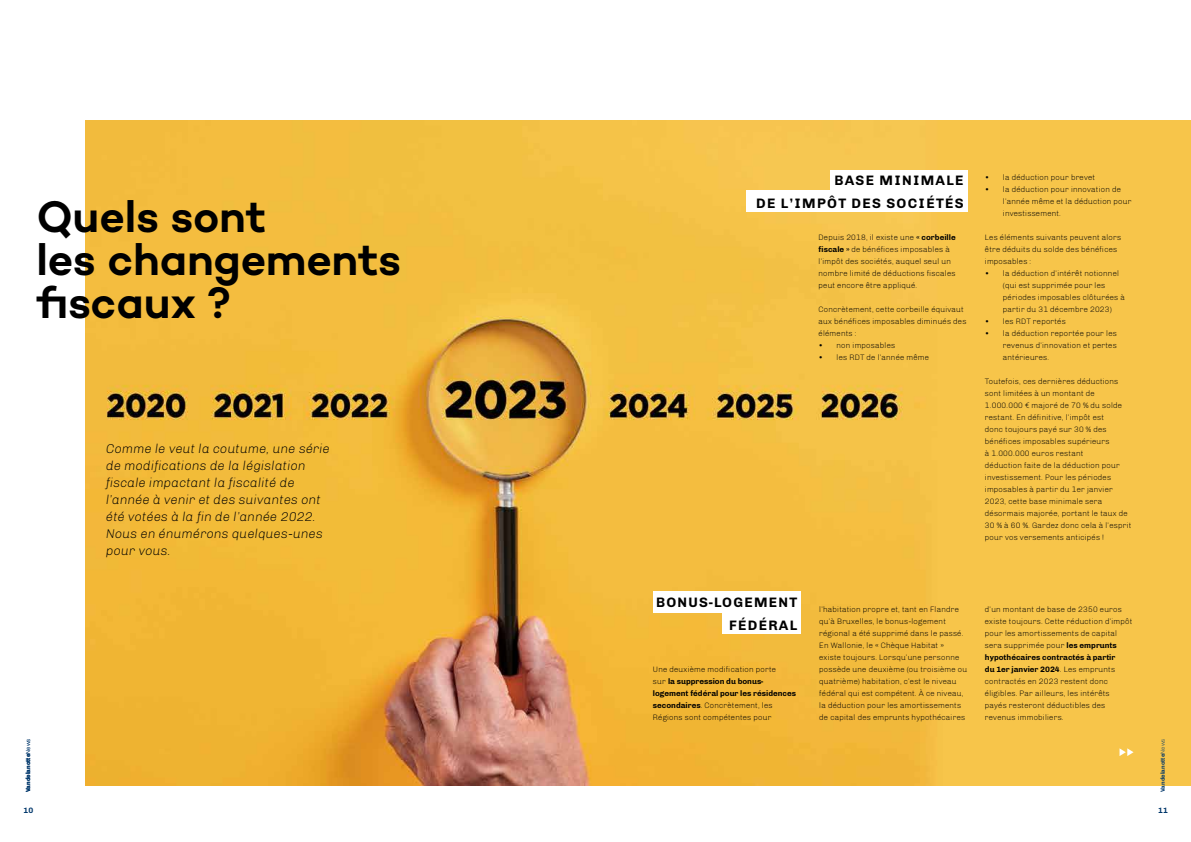
<style>
.page{position:relative;width:1191px;height:842px;background:#fff}
.page>*{position:absolute;margin:0;border:0;box-sizing:border-box;transform-origin:0 0}
.t1{font:600 45px/43px "Campton";letter-spacing:-.005em;color:#000}
.t2{font:700 14px/23px "Chivo";letter-spacing:.09em;color:#000;text-align:right}
.t3{font:italic 300 13px/17px "Chivo";color:#000}
.t4{font:300 8px/12px "Chivo";color:#000}
.t5{font:700 8px "Chivo";color:#00376b}
.t6{font:700 6px "Chivo";color:#00376b}
.s1{font-weight:300}
.s2{font-weight:700}
</style>
<div class="page">
<img style="left:85px;top:120px;width:1106px;height:665px">
<svg style="left:1119px;top:748px;width:14px;height:8px"></svg>
<div style="left:830px;top:170px;width:138px;height:21px;background:#fff"></div>
<div style="left:746px;top:191px;width:222px;height:21px;background:#fff"></div>
<div style="left:653px;top:591px;width:147px;height:22px;background:#fff"></div>
<div style="left:722px;top:613px;width:78px;height:21px;background:#fff"></div>
<h1 class="t1" style="left:36px;top:194px;width:366px">Quels sont<br>les changements fiscaux ?</h1>
<h3 class="t3" style="left:106px;top:440px;width:226px">Comme le veut la coutume, une série de modifications de la législation fiscale impactant la fiscalité de l’année à venir et des suivantes ont été votées à la fin de l’année 2022.<br>Nous en énumérons quelques-unes pour vous.</h3>
<p class="t6" style="left:24px;top:792px;width:55px;rotate:-90deg">Vandelanotte<span class="s1">News</span></p>
<p class="t5" style="left:23px;top:806px;width:11px">10</p>
<h2 class="t2" style="left:756px;top:168px;width:209px">BASE MINIMALE<br>DE L’IMPÔT DES SOCIÉTÉS</h2>
<p class="t4" style="left:818px;top:231px;width:139px">Depuis 2018, il existe une <span class="s2">« corbeille fiscale »</span> de bénéfices imposables à l’impôt des sociétés, auquel seul un nombre limité de déductions fiscales peut encore être appliqué.</p>
<p class="t4" style="left:818px;top:303px;width:150px">Concrètement, cette corbeille équivaut aux bénéfices imposables diminués des éléments :</p>
<p class="t4" style="left:818px;top:339px;width:78px">• non imposables</p>
<p class="t4" style="left:818px;top:351px;width:112px">• les RDT de l’année même</p>
<p class="t4" style="left:985px;top:171px;width:112px">• la déduction pour brevet</p>
<p class="t4" style="left:1003px;top:183px;width:130px;text-indent:-18px">• la déduction pour innovation de l’année même et la déduction pour investissement.</p>
<p class="t4" style="left:985px;top:231px;width:138px">Les éléments suivants peuvent alors être déduits du solde des bénéfices imposables :</p>
<p class="t4" style="left:1003px;top:267px;width:124px;text-indent:-18px">• la déduction d’intérêt notionnel (qui est supprimée pour les périodes imposables clôturées à partir du 31 décembre 2023)</p>
<p class="t4" style="left:985px;top:315px;width:83px">• les RDT reportés</p>
<p class="t4" style="left:1003px;top:327px;width:116px;text-align:justify;text-indent:-18px">• la déduction reportée pour les revenus d’innovation et pertes antérieures.</p>
<p class="t4" style="left:985px;top:375px;width:148px">Toutefois, ces dernières déductions sont limitées à un montant de 1.000.000 € majoré de 70 % du solde restant. En définitive, l’impôt est<br>donc toujours payé sur 30 % des bénéfices imposables supérieurs<br>à 1.000.000 euros restant<br>déduction faite de la déduction pour investissement. Pour les périodes imposables à partir du 1er janvier 2023, cette base minimale sera désormais majorée, portant le taux de 30 % à 60 %. Gardez donc cela à l’esprit pour vos versements anticipés !</p>
<h2 class="t2" style="left:656px;top:591px;width:143px">BONUS-LOGEMENT<br>FÉDÉRAL</h2>
<p class="t4" style="left:653px;top:663px;width:145px">Une deuxième modification porte<br>sur <span class="s2">la suppression du bonus&shy;logement fédéral pour les résidences secondaires</span>. Concrètement, les<br>Régions sont compétentes pour</p>
<p class="t4" style="left:819px;top:603px;width:150px">l’habitation propre et, tant en Flandre qu’à Bruxelles, le bonus-logement régional a été supprimé dans le passé.<br>En Wallonie, le « Chèque Habitat » existe toujours. Lorsqu’une personne possède une deuxième (ou troisième ou quatrième) habitation, c’est le niveau fédéral qui est compétent. À ce niveau, la déduction pour les amortissements de capital des emprunts hypothécaires</p>
<p class="t4" style="left:985px;top:603px;width:149px">d’un montant de base de 2350 euros existe toujours. Cette réduction d’impôt pour les amortissements de capital sera supprimée pour <span class="s2">les emprunts hypothécaires contractés à partir<br>du 1er janvier 2024</span>. Les emprunts contractés en 2023 restent donc éligibles. Par ailleurs, les intérêts payés resteront déductibles des revenus immobiliers.</p>
<p class="t6" style="left:1159px;top:792px;width:55px;rotate:-90deg">Vandelanotte<span class="s1">News</span></p>
<p class="t5" style="left:1158px;top:806px;width:11px">11</p>
</div>
